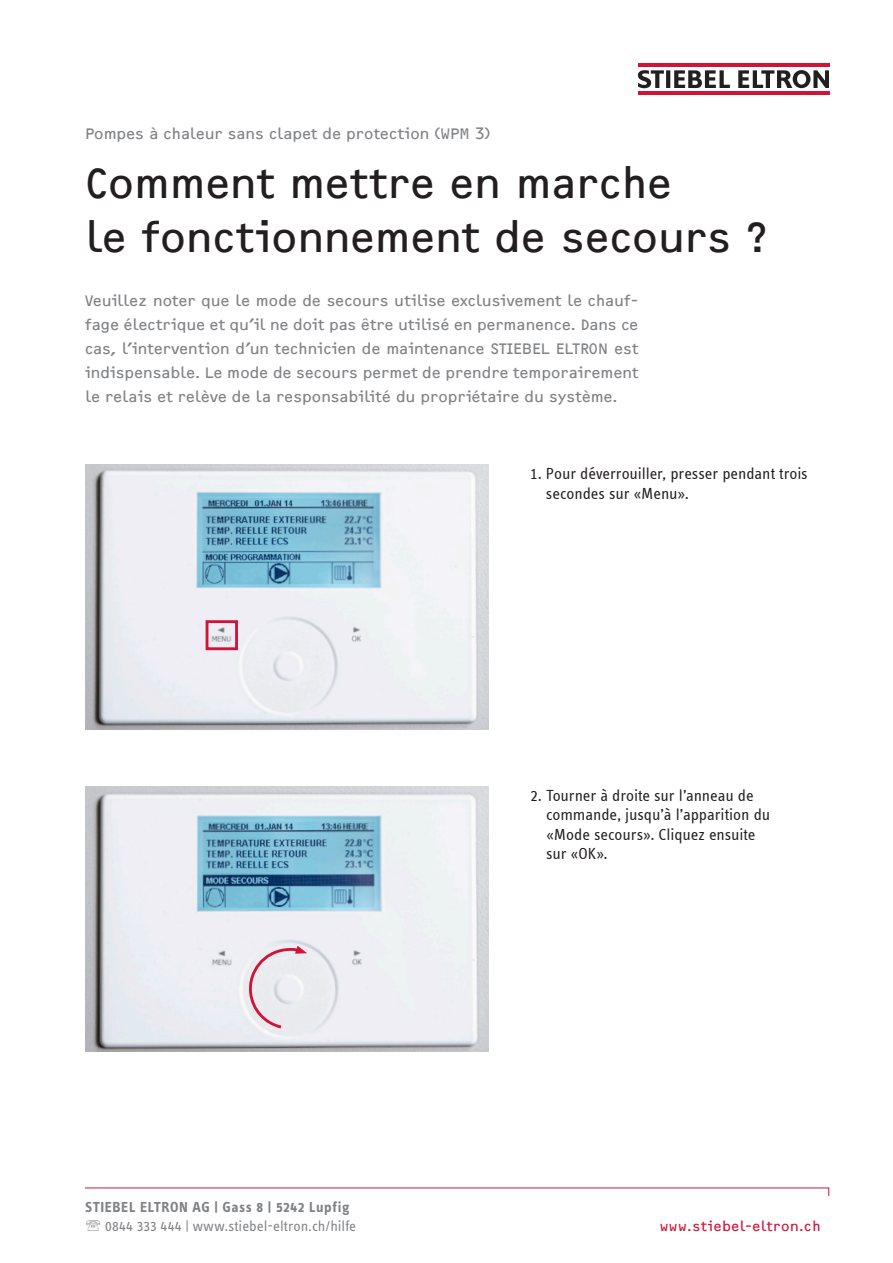
<style>
.page{position:relative;width:893px;height:1263px;background:#fff}
.page>*{position:absolute;margin:0;border:0;box-sizing:border-box;transform-origin:0 0}
.t1{font:43.5px/54px "F2 FOCR Bczyk Com";letter-spacing:.005em;color:#231f20}
.t2{font:16.5px/19.5px "STE Info Office";letter-spacing:-.005em;color:#231f20}
.t3{font:15.75px/24px "F2 FOCR Bczyk Com";letter-spacing:.005em;color:#808285;text-align:justify}
.t4{font:15px "STE Info Text";letter-spacing:.01em;color:#808285}
.t5{font:700 15px "STE Info Text";letter-spacing:.035em;color:#808285}
.t6{font:14.25px "F2 FOCR Bczyk Com";letter-spacing:.045em;color:#d11337}
</style>
<div class="page">
<img style="left:85px;top:787px;width:404px;height:264px">
<hr style="left:638px;top:64px;width:191px;height:3px;background:#d11337">
<hr style="left:638px;top:91px;width:191px;height:4px;background:#d11337">
<svg style="left:674px;top:70px;width:56px;height:18px"></svg>
<svg style="left:666px;top:70px;width:4px;height:18px"></svg>
<svg style="left:738px;top:70px;width:91px;height:18px"></svg>
<svg style="left:638px;top:70px;width:26px;height:18px"></svg>
<svg style="left:85px;top:1187px;width:745px;height:9px"></svg>
<svg style="left:248px;top:946px;width:59px;height:84px;background:#e8dae1"></svg>
<img style="left:85px;top:465px;width:404px;height:264px">
<div style="left:206px;top:620px;width:32px;height:30px;border:3px solid #d11337"></div>
<p class="t3" style="left:85px;top:122px;width:407px">Pompes à chaleur sans clapet de protection (WPM 3)</p>
<h1 class="t1" style="left:85px;top:157px;width:684px">Comment mettre en marche<br>le fonctionnement de secours ?</h1>
<p class="t3" style="left:85px;top:289px;width:555px">Veuillez noter que le mode de secours utilise exclusivement le chauf&shy;fage électrique et qu’il ne doit pas être utilisé en permanence. Dans ce cas, l’intervention d’un technicien de maintenance STIEBEL ELTRON est indispensable. Le mode de secours permet de prendre temporairement le relais et relève de la responsabilité du propriétaire du système.</p>
<p class="t2" style="left:546px;top:464px;width:263px;text-indent:-16px">1. Pour déverrouiller, presser pendant trois secondes sur «Menu».</p>
<p class="t2" style="left:546px;top:786px;width:226px;text-indent:-16px">2. Tourner à droite sur l’anneau de commande, jusqu’à l’apparition du «Mode secours». Cliquez ensuite sur «OK».</p>
<p class="t5" style="left:85px;top:1198px;width:266px">STIEBEL ELTRON AG | Gass 8 | 5242 Lupfig</p>
<p class="t4" style="left:105px;top:1218px;width:253px">0844 333 444 | www.stiebel-eltron.ch/hilfe</p>
<p class="t6" style="left:660px;top:1218px;width:163px">www.stiebel-eltron.ch</p>
</div>
